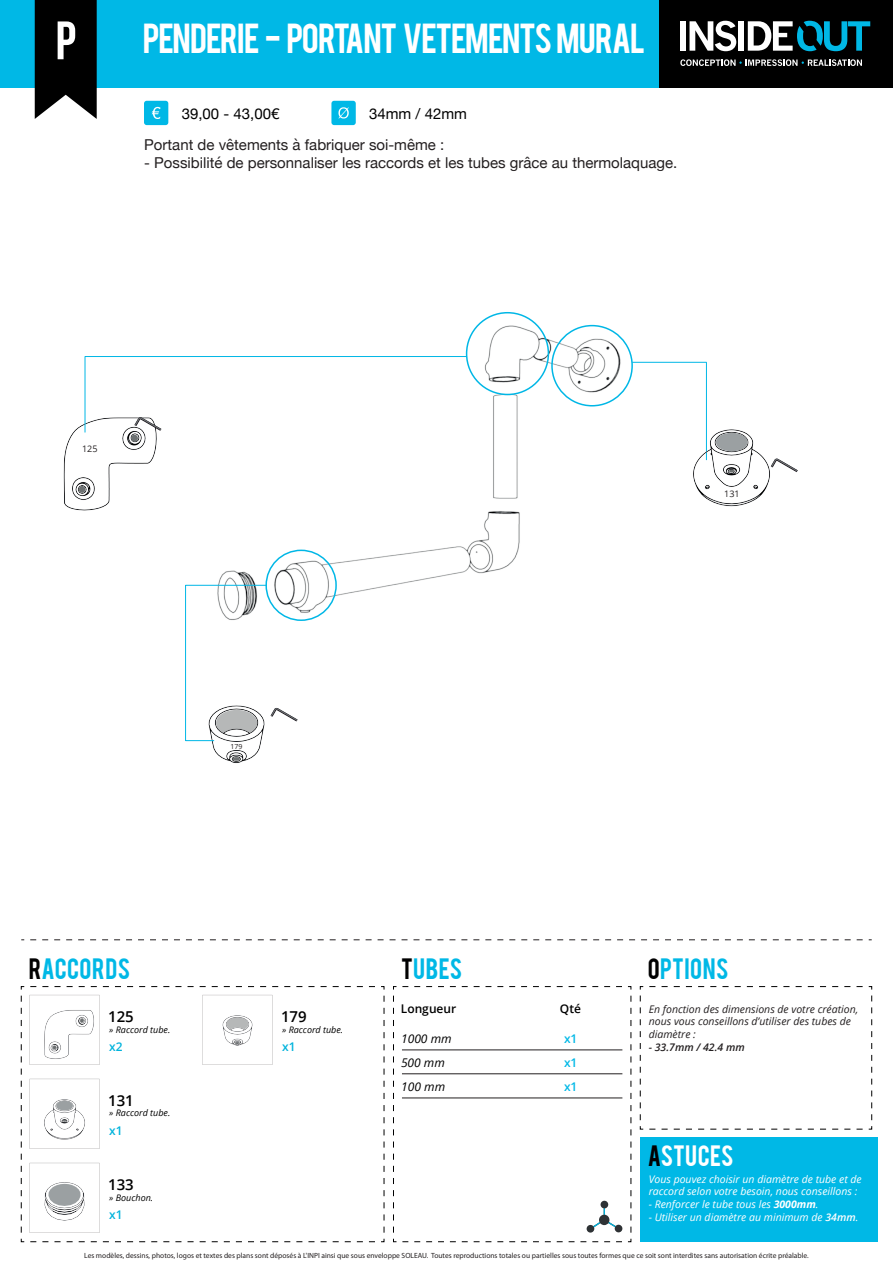
<style>
.page{position:relative;width:893px;height:1263px;background:#fff}
.page>*{position:absolute;margin:0;border:0;box-sizing:border-box;transform-origin:0 0}
.t1{font:33px "Bebas";letter-spacing:-.035em;color:#fff}
.t2{font:23.1px "Bebas";letter-spacing:.02em;color:#00b8e6}
.t3{font:23.1px "Bebas";letter-spacing:.01em;color:#fff}
.t4{font:15px "Helvetica Neue";color:#231f20}
.t5{font:15px "Helvetica Neue";color:#000001}
.t6{font:600 15px "Open Sans";color:#000}
.t7{font:italic 12px/24px "Open Sans";color:#000}
.t8{font:600 12px "Open Sans";color:#000}
.t9{font:600 12px "Open Sans";color:#00b3dc}
.t10{font:600 12px/24px "Open Sans";color:#00b8e6;text-align:justify}
.t11{font:italic 10.5px/12.6px "Open Sans";color:#fff}
.t12{font:italic 10.5px/12.6px "Open Sans";color:#231f20}
.t13{font:italic 600 10.5px "Open Sans";color:#231f20}
.t14{font:italic 9px "Open Sans";color:#000}
.t15{font:9px "Open Sans";color:#231f20}
.t16{font:7.5px "Myriad Pro";color:#231f20}
.t17{font:6.9px "Open Sans";color:#231f20}
.s1{font-family:"Bebas Neue";font-weight:700;font-size:54px}
.s2{color:#000001}
.s3{font-weight:700}
.s4{font-weight:600}
</style>
<div class="page">
<svg style="left:30px;top:939px;width:842px;height:1px"></svg>
<svg style="left:640px;top:986px;width:232px;height:144px"></svg>
<svg style="left:393px;top:986px;width:239px;height:256px"></svg>
<div style="left:640px;top:1137px;width:238px;height:105px;background:#00b8e6"></div>
<svg style="left:21px;top:986px;width:364px;height:256px"></svg>
<img style="left:185px;top:312px;width:502px;height:309px">
<hr style="left:706px;top:362px;width:1px;height:98px;background:#00b7e6">
<hr style="left:632px;top:362px;width:75px;height:1px;background:#00b7e6">
<img style="left:63px;top:390px;width:94px;height:121px">
<div style="left:131px;top:435px;width:7px;height:7px;background:#6d7172;border-radius:50%"></div>
<div style="left:79px;top:486px;width:7px;height:7px;background:#6d7172;border-radius:50%"></div>
<img style="left:666px;top:392px;width:104px;height:131px">
<svg style="left:716px;top:433px;width:32px;height:18px"></svg>
<img style="left:185px;top:719px;width:113px;height:44px">
<svg style="left:233px;top:757px;width:7px;height:4px"></svg>
<div style="left:265px;top:550px;width:72px;height:71px;border:2px solid #00b7e6;border-radius:50%"></div>
<svg style="left:185px;top:585px;width:112px;height:156px"></svg>
<div style="left:551px;top:325px;width:82px;height:81px;border:2px solid #00b7e6;border-radius:50%"></div>
<svg style="left:771px;top:458px;width:27px;height:14px"></svg>
<div style="left:466px;top:312px;width:83px;height:83px;border:2px solid #00b7e6;border-radius:50%"></div>
<svg style="left:85px;top:356px;width:382px;height:77px"></svg>
<div style="left:0;top:0;width:893px;height:87px;background:#00b8e6"></div>
<svg style="left:35px;top:0;width:62px;height:119px;background:#1a1a1b"></svg>
<div style="left:659px;top:0;width:234px;height:87px;background:#000"></div>
<div style="left:680px;top:21px;width:6px;height:30px;background:#fff"></div>
<svg style="left:689px;top:21px;width:47px;height:30px"></svg>
<div style="left:739px;top:21px;width:5px;height:30px;background:#fff"></div>
<svg style="left:680px;top:59px;width:182px;height:7px"></svg>
<svg style="left:748px;top:21px;width:122px;height:30px"></svg>
<div style="left:144px;top:101px;width:24px;height:24px;background:#00b8e6;border-radius:3px"></div>
<svg style="left:152px;top:107px;width:9px;height:12px"></svg>
<div style="left:331px;top:101px;width:25px;height:24px;background:#00b8e6;border-radius:3px"></div>
<svg style="left:338px;top:107px;width:11px;height:12px"></svg>
<h1 class="t1" style="left:55px;top:15px;width:591px"><span class="s1">P</span> PENDERIE - PORTANT VETEMENTs MURAL</h1>
<h3 class="t5" style="left:182px;top:103px;width:99px">39,00 - 43,00€</h3>
<h3 class="t5" style="left:369px;top:103px;width:99px">34mm / 42mm</h3>
<h3 class="t4" style="left:144px;top:133px;width:302px">Portant de vêtements à fabriquer soi-même :</h3>
<h3 class="t4" style="left:144px;top:151px;width:535px">- Possibilité de personnaliser les raccords et les tubes grâce au thermolaquage.</h3>
<p class="t15" style="left:82px;top:443px;width:17px">125</p>
<p class="t17" style="left:231px;top:742px;width:13px">179</p>
<p class="t15" style="left:724px;top:488px;width:17px">131</p>
<h2 class="t2" style="left:29px;top:952px;width:103px"><span class="s2">R</span>ACCORDS</h2>
<h3 class="t6" style="left:108px;top:1006px;width:27px">125</h3>
<p class="t14" style="left:109px;top:1023px;width:63px">» Raccord tube.</p>
<h3 class="t9" style="left:109px;top:1038px;width:15px">x2</h3>
<h3 class="t6" style="left:108px;top:1090px;width:27px">131</h3>
<p class="t14" style="left:109px;top:1107px;width:63px">» Raccord tube.</p>
<h3 class="t9" style="left:109px;top:1122px;width:15px">x1</h3>
<h3 class="t6" style="left:108px;top:1174px;width:27px">133</h3>
<p class="t14" style="left:109px;top:1191px;width:45px">» Bouchon.</p>
<h3 class="t9" style="left:109px;top:1206px;width:15px">x1</h3>
<h3 class="t6" style="left:281px;top:1006px;width:27px">179</h3>
<p class="t14" style="left:282px;top:1023px;width:63px">» Raccord tube.</p>
<h3 class="t9" style="left:282px;top:1038px;width:15px">x1</h3>
<h2 class="t2" style="left:401px;top:952px;width:63px"><span class="s2">T</span>UBES</h2>
<h2 class="t2" style="left:648px;top:952px;width:82px"><span class="s2">O</span>PTIONS</h2>
<h3 class="t12" style="left:649px;top:1002px;width:211px">En fonction des dimensions de votre création, nous vous conseillons d’utiliser des tubes de diamètre :</h3>
<h3 class="t13" style="left:649px;top:1039px;width:97px">- 33.7mm / 42.4 mm</h3>
<h3 class="t8" style="left:401px;top:1000px;width:57px">Longueur</h3>
<h3 class="t8" style="left:560px;top:1000px;width:23px">Qté</h3>
<h3 class="t7" style="left:401px;top:1026px;width:52px">1000 mm<br>500 mm<br>100 mm</h3>
<h3 class="t10" style="left:564px;top:1026px;width:15px">x1 x1 x1</h3>
<h2 class="t3" style="left:648px;top:1139px;width:87px"><span class="s2">A</span>STUCES</h2>
<h3 class="t11" style="left:649px;top:1172px;width:214px">Vous pouvez choisir un diamètre de tube et de raccord selon votre besoin, nous conseillons :</h3>
<h3 class="t11" style="left:649px;top:1198px;width:171px">- Renforcer le tube tous les <span class="s3">3000mm</span>.</h3>
<h3 class="t11" style="left:649px;top:1210px;width:211px">- Utiliser un diamètre au minimum de <span class="s4">34mm</span>.</h3>
<p class="t16" style="left:84px;top:1251px;width:726px">Les modèles, dessins, photos, logos et textes des plans sont déposés à L'INPI ainsi que sous enveloppe SOLEAU. Toutes reproductions totales ou partielles sous toutes formes que ce soit sont interdites sans autorisation écrite préalable.</p>
</div>
